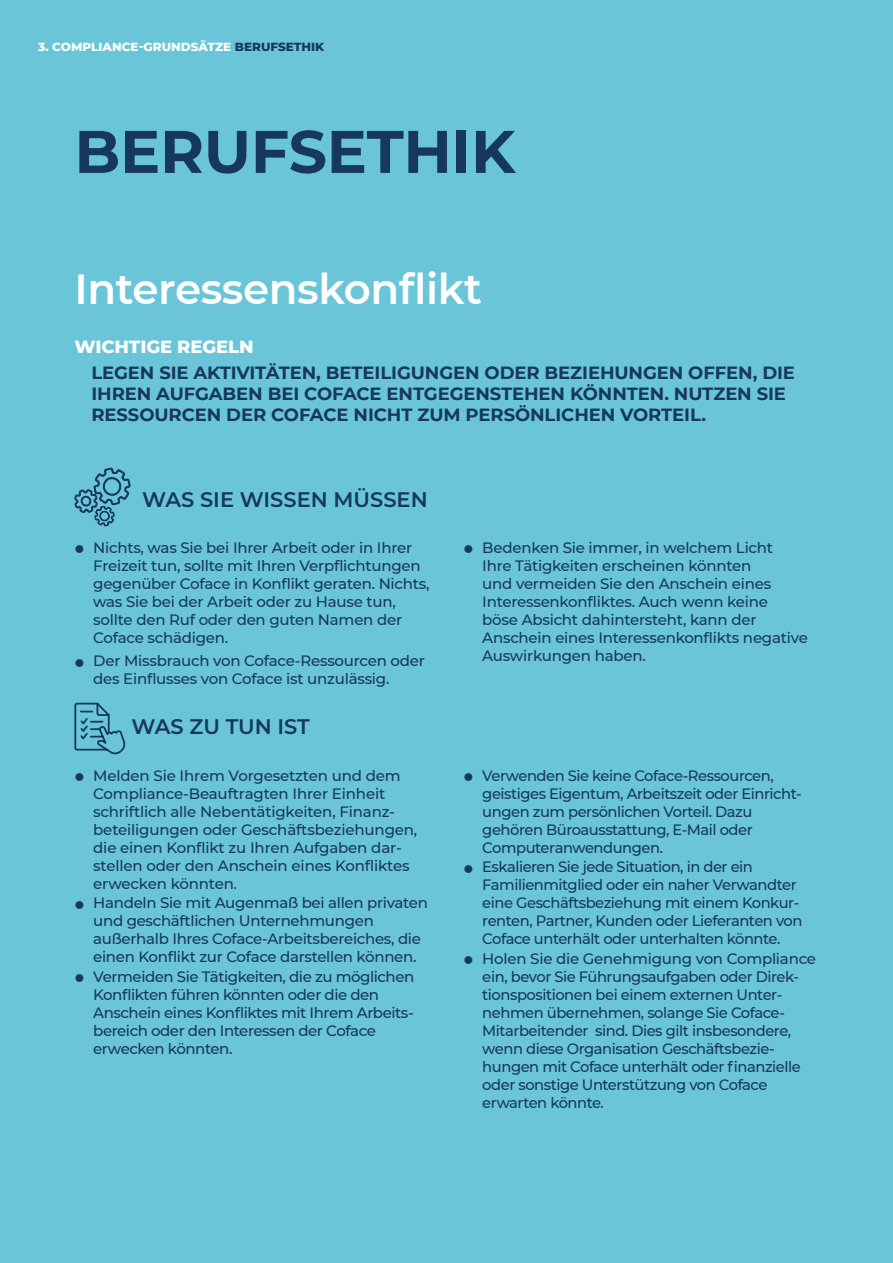
<style>
.page{position:relative;width:893px;height:1263px;background:#6ac5d8}
.page>*{position:absolute;margin:0;border:0;box-sizing:border-box;transform-origin:0 0}
.t1{font:700 60px "Montserrat";letter-spacing:-.005em;color:#16385d}
.t2{font:600 42px "Montserrat";letter-spacing:-.01em;color:#fff}
.t3{font:600 21px "Montserrat";color:#16385d}
.t4{font:800 18px "Montserrat";letter-spacing:-.005em;color:#fff}
.t5{font:700 17.7px/21px "Montserrat";letter-spacing:-.005em;color:#16385d}
.PUCES_copie{font:500 15px/18px "Montserrat";letter-spacing:-.025em;color:#16385d}
.TEXTE_COURANT{font:800 12px "Montserrat";color:#fff}
.s1{color:#16385d}
.s2{font-size:13.5px}
</style>
<div class="page">
<svg style="left:74px;top:702px;width:52px;height:53px"></svg>
<svg style="left:74px;top:467px;width:57px;height:60px"></svg>
<p class="TEXTE_COURANT" style="left:38px;top:38px;width:288px">3. COMPLIANCE-GRUNDSÄTZE <span class="s1">BERUFSETHIK</span></p>
<p class="t1" style="left:74px;top:108px;width:442px">BERUFSETHIK</p>
<p class="t2" style="left:75px;top:260px;width:409px">Interessenskonflikt</p>
<p class="t4" style="left:74px;top:334px;width:181px">WICHTIGE REGELN</p>
<p class="t5" style="left:91px;top:361px;width:705px">LEGEN SIE AKTIVITÄTEN, BETEILIGUNGEN ODER BEZIEHUNGEN OFFEN, DIE<br>IHREN AUFGABEN BEI COFACE ENTGEGENSTEHEN KÖNNTEN. NUTZEN SIE<br>RESSOURCEN DER COFACE NICHT ZUM PERSÖNLICHEN VORTEIL.</p>
<p class="t3" style="left:142px;top:484px;width:287px">WAS SIE WISSEN MÜSSEN</p>
<p class="PUCES_copie" style="left:93px;top:538px;width:338px;text-indent:-19px">● Nichts, was Sie bei Ihrer Arbeit oder in Ihrer Freizeit tun, sollte mit Ihren Verpflichtungen gegenüber Coface in Konflikt geraten. Nichts, was Sie bei der Arbeit oder zu Hause tun, sollte den Ruf oder den guten Namen der Coface schädigen.</p>
<p class="PUCES_copie" style="left:93px;top:651px;width:333px;text-indent:-19px">● Der Missbrauch von Coface-Ressourcen oder des Einflusses von Coface ist unzulässig.</p>
<p class="t3" style="left:131px;top:711px;width:180px">WAS ZU TUN IST</p>
<p class="PUCES_copie" style="left:93px;top:766px;width:326px;text-indent:-19px">● Melden Sie Ihrem Vorgesetzten und dem Compliance-Beauftragten Ihrer Einheit schriftlich alle Nebentätigkeiten, Finanz&shy;beteiligungen oder Geschäftsbeziehungen, die einen Konflikt zu Ihren Aufgaben dar&shy;stellen oder den Anschein eines Konfliktes erwecken könnten<span class="s2">.</span></p>
<p class="PUCES_copie" style="left:93px;top:893px;width:336px;text-indent:-19px">● Handeln Sie mit Augenmaß bei allen privaten und geschäftlichen Unternehmungen außerhalb Ihres Coface-Arbeitsbereiches, die einen Konflikt zur Coface darstellen können.</p>
<p class="PUCES_copie" style="left:93px;top:967px;width:323px;text-indent:-19px">● Vermeiden Sie Tätigkeiten, die zu möglichen Konflikten führen könnten oder die den Anschein eines Konfliktes mit Ihrem Arbeits&shy;bereich oder den Interessen der Coface erwecken könnten.</p>
<p class="PUCES_copie" style="left:482px;top:538px;width:327px;text-indent:-19px">● Bedenken Sie immer, in welchem Licht<br>Ihre Tätigkeiten erscheinen könnten<br>und vermeiden Sie den Anschein eines Interessenkonfliktes. Auch wenn keine<br>böse Absicht dahintersteht, kann der Anschein eines Interessenkonflikts negative Auswirkungen haben.</p>
<p class="PUCES_copie" style="left:482px;top:766px;width:321px;text-indent:-19px">● Verwenden Sie keine Coface-Ressourcen, geistiges Eigentum, Arbeitszeit oder Einricht&shy;ungen zum persönlichen Vorteil. Dazu gehören Büroausstattung, E-Mail oder Computeranwendungen.</p>
<p class="PUCES_copie" style="left:482px;top:857px;width:322px;text-indent:-19px">● Eskalieren Sie jede Situation, in der ein Familienmitglied oder ein naher Verwandter eine Geschäftsbeziehung mit einem Konkur&shy;renten, Partner, Kunden oder Lieferanten von Coface unterhält oder unterhalten könnte.</p>
<p class="PUCES_copie" style="left:482px;top:949px;width:335px;text-indent:-19px">● Holen Sie die Genehmigung von Compliance ein, bevor Sie Führungsaufgaben oder Direk&shy;tionspositionen bei einem externen Unter&shy;nehmen übernehmen, solange Sie Coface-Mitarbeitender sind. Dies gilt insbesondere, wenn diese Organisation Geschäftsbezie&shy;hungen mit Coface unterhält oder finanzielle oder sonstige Unterstützung von Coface erwarten könnte.</p>
</div>
